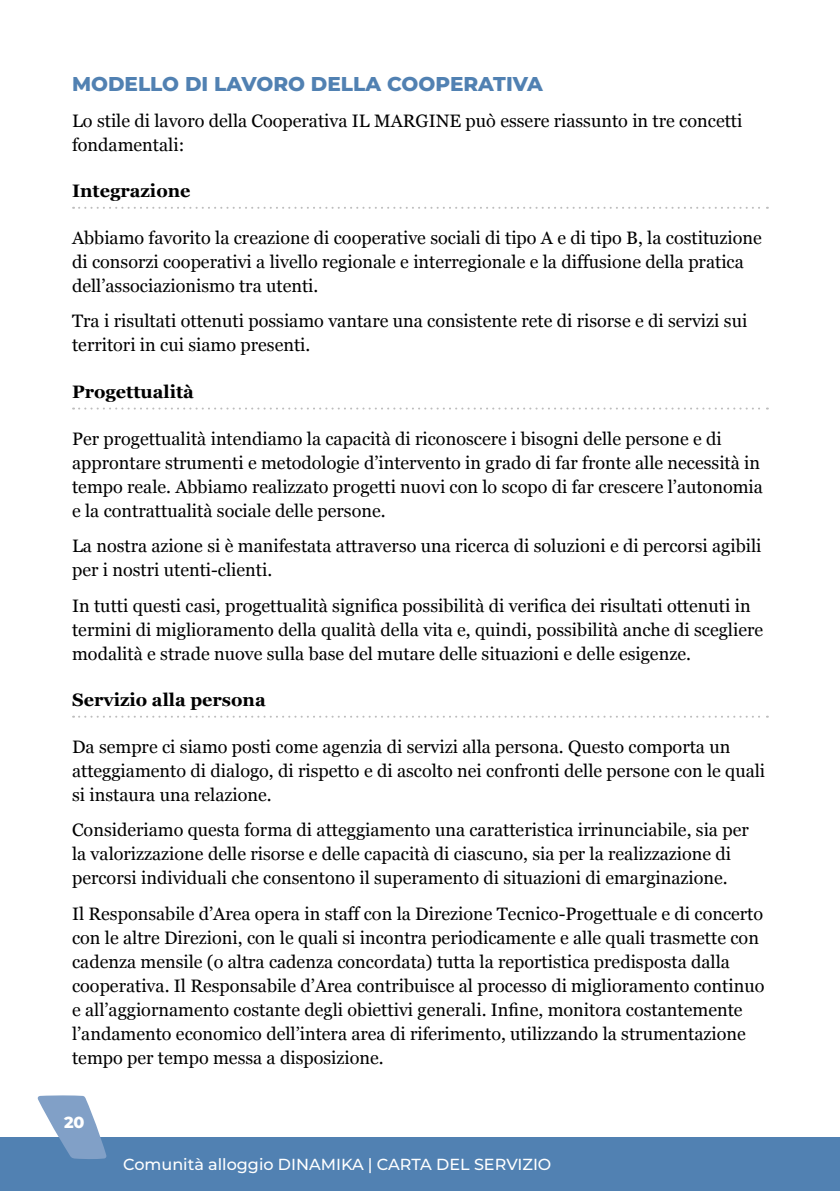
<style>
.page{position:relative;width:840px;height:1191px;background:#fff}
.page>*{position:absolute;margin:0;border:0;box-sizing:border-box;transform-origin:0 0}
.t1{font:800 20px "Montserrat";color:#5181b2}
.t2{font:18px/24px "Georgia";color:#000}
.t3{font:700 18px "Georgia";color:#000}
.t4{font:500 16px "Montserrat";color:#fff}
.t5{font:800 16px "Montserrat";color:#fff}
</style>
<div class="page">
<svg style="left:73px;top:207px;width:694px;height:2px"></svg>
<svg style="left:73px;top:407px;width:694px;height:2px"></svg>
<svg style="left:73px;top:715px;width:694px;height:2px"></svg>
<div style="left:0;top:1137px;width:839px;height:54px;background:#5181b2"></div>
<svg style="left:37px;top:1095px;width:70px;height:64px"></svg>
<p class="t1" style="left:72px;top:70px;width:472px">MODELLO DI LAVORO DELLA COOPERATIVA</p>
<p class="t2" style="left:72px;top:108px;width:671px">Lo stile di lavoro della Cooperativa IL MARGINE può essere riassunto in tre concetti fondamentali:</p>
<p class="t3" style="left:72px;top:178px;width:120px">Integrazione</p>
<p class="t2" style="left:72px;top:225px;width:691px">Abbiamo favorito la creazione di cooperative sociali di tipo A e di tipo B, la costituzione di consorzi cooperativi a livello regionale e interregionale e la diffusione della pratica dell’associazionismo tra utenti.</p>
<p class="t2" style="left:72px;top:308px;width:676px">Tra i risultati ottenuti possiamo vantare una consistente rete di risorse e di servizi sui territori in cui siamo presenti.</p>
<p class="t3" style="left:72px;top:378px;width:123px">Progettualità</p>
<p class="t2" style="left:72px;top:426px;width:692px">Per progettualità intendiamo la capacità di riconoscere i bisogni delle persone e di approntare strumenti e metodologie d’intervento in grado di far fronte alle necessità in tempo reale. Abbiamo realizzato progetti nuovi con lo scopo di far crescere l’autonomia e la contrattualità sociale delle persone.</p>
<p class="t2" style="left:72px;top:533px;width:690px">La nostra azione si è manifestata attraverso una ricerca di soluzioni e di percorsi agibili per i nostri utenti-clienti.</p>
<p class="t2" style="left:72px;top:592px;width:692px">In tutti questi casi, progettualità significa possibilità di verifica dei risultati ottenuti in termini di miglioramento della qualità della vita e, quindi, possibilità anche di scegliere modalità e strade nuove sulla base del mutare delle situazioni e delle esigenze.</p>
<p class="t3" style="left:72px;top:686px;width:195px">Servizio alla persona</p>
<p class="t2" style="left:72px;top:734px;width:694px">Da sempre ci siamo posti come agenzia di servizi alla persona. Questo comporta un atteggiamento di dialogo, di rispetto e di ascolto nei confronti delle persone con le quali si instaura una relazione.</p>
<p class="t2" style="left:72px;top:817px;width:677px">Consideriamo questa forma di atteggiamento una caratteristica irrinunciabile, sia per la valorizzazione delle risorse e delle capacità di ciascuno, sia per la realizzazione di percorsi individuali che consentono il superamento di situazioni di emarginazione.</p>
<p class="t2" style="left:72px;top:900px;width:693px">Il Responsabile d’Area opera in staff con la Direzione Tecnico-Progettuale e di concerto con le altre Direzioni, con le quali si incontra periodicamente e alle quali trasmette con cadenza mensile (o altra cadenza concordata) tutta la reportistica predisposta dalla cooperativa. Il Responsabile d’Area contribuisce al processo di miglioramento continuo e all’aggiornamento costante degli obiettivi generali. Infine, monitora costantemente l’andamento economico dell’intera area di riferimento, utilizzando la strumentazione tempo per tempo messa a disposizione.</p>
<p class="t5" style="left:64px;top:1110px;width:22px">20</p>
<p class="t4" style="left:123px;top:1153px;width:429px">Comunità alloggio DINAMIKA | CARTA DEL SERVIZIO</p>
</div>
